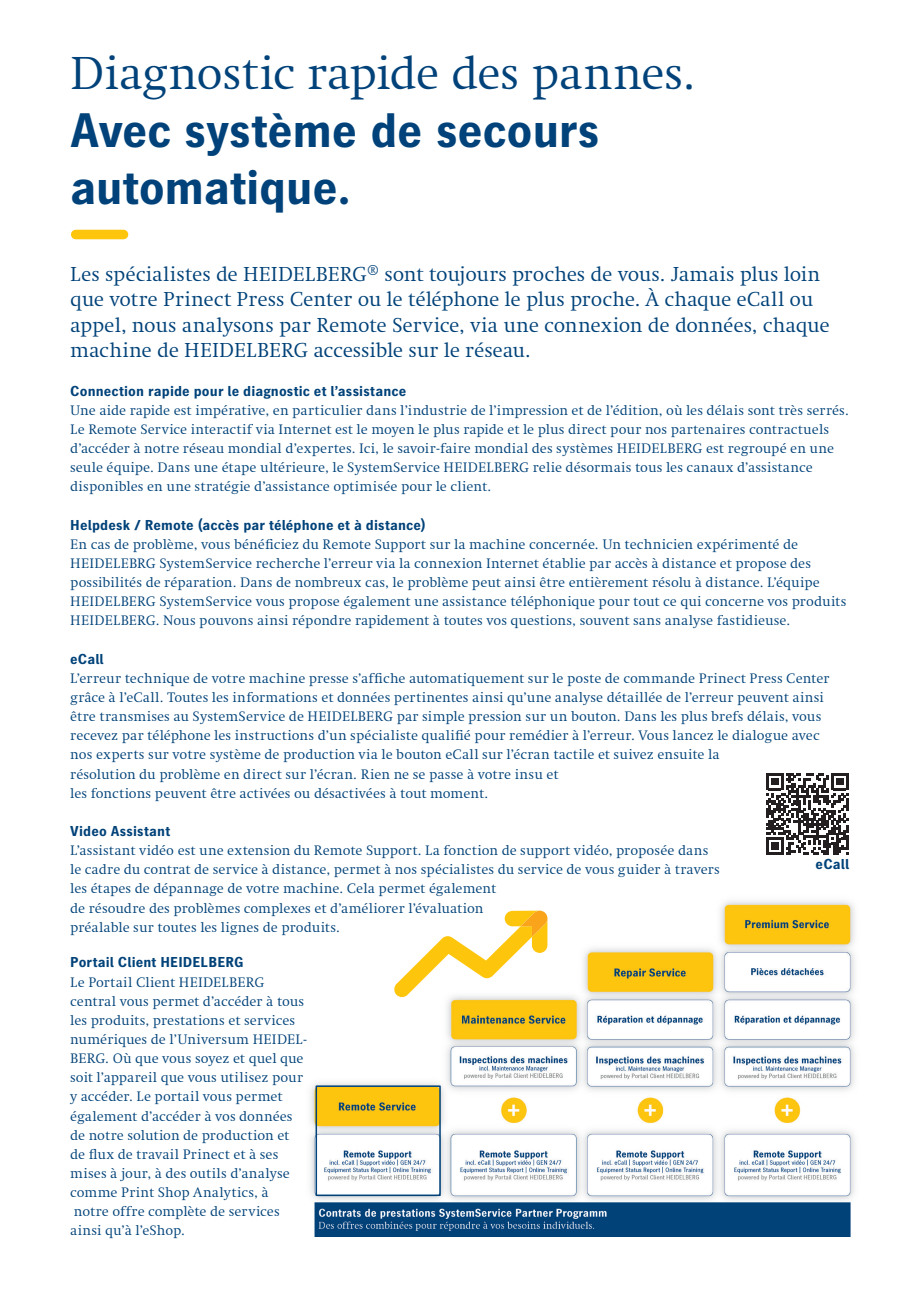
<style>
.page{position:relative;width:919px;height:1289px;background:#fff}
.page>*{position:absolute;margin:0;border:0;box-sizing:border-box;transform-origin:0 0}
._001_Headline_2_A4_Antiqua_Gothic_32pt{font:700 48px/57.4px "Heidelberg Gothic Ml";letter-spacing:-.005em;color:#004279}
._002_Intro_Text_A4_Antiqua_Reg_14pt{font:21px/25.5px "Heidelberg Antiqua ML";letter-spacing:-.005em;color:#004279}
._003_Copy_Text_A4_Antiqua_Reg_9_5pt{font:14.25px/19.2px "Heidelberg Antiqua ML";letter-spacing:.01em;color:#004279}
._003_Copy_Text_A4_Antiqua_Reg_9_5pt-2{font:700 14.25px "Heidelberg Gothic Ml";letter-spacing:.01em;color:#004279}
.s1{font-family:"Heidelberg Antiqua ML";font-weight:400}
.s2{font-family:"Heidelberg Gothic Ml";font-weight:700}
</style>
<div class="page">
<img style="left:310px;top:900px;width:545px;height:336px">
<div style="left:76px;top:230px;width:47px;height:9px;background:#fec50d"></div>
<svg style="left:394px;top:910px;width:153px;height:87px"></svg>
<div style="left:315px;top:1085px;width:126px;height:110px;border:2px solid #004279"></div>
<svg style="left:766px;top:773px;width:82px;height:82px"></svg>
<p class="_001_Headline_2_A4_Antiqua_Gothic_32pt" style="left:70px;top:45px;width:627px"><span class="s1">Diagnostic rapide des pannes.<br></span>Avec système de secours automatique.</p>
<p class="_002_Intro_Text_A4_Antiqua_Reg_14pt" style="left:70px;top:261px;width:761px">Les spécialistes de HEIDELBERG® sont toujours proches de vous. Jamais plus loin que votre Prinect Press Center ou le téléphone le plus proche. À chaque eCall ou appel, nous analysons par Remote Service, via une connexion de données, chaque machine de HEIDELBERG accessible sur le réseau.</p>
<p class="_003_Copy_Text_A4_Antiqua_Reg_9_5pt" style="left:70px;top:381px;width:780px"><span class="s2">Connection rapide pour le diagnostic et l’assistance<br></span>Une aide rapide est impérative, en particulier dans l’industrie de l’impression et de l’édition, où les délais sont très serrés.<br>Le Remote Service interactif via Internet est le moyen le plus rapide et le plus direct pour nos partenaires contractuels d’accéder à notre réseau mondial d’expertes. Ici, le savoir-faire mondial des systèmes HEIDELBERG est regroupé en une seule équipe. Dans une étape ultérieure, le SystemService HEIDELBERG relie désormais tous les canaux d’assistance disponibles en une stratégie d’assistance optimisée pour le client.</p>
<p class="_003_Copy_Text_A4_Antiqua_Reg_9_5pt-2" style="left:70px;top:517px;width:357px">Helpdesk / Remote (accès par téléphone et à distance)</p>
<p class="_003_Copy_Text_A4_Antiqua_Reg_9_5pt" style="left:70px;top:534px;width:777px">En cas de problème, vous bénéficiez du Remote Support sur la machine concernée. Un technicien expérimenté de HEIDELEBRG SystemService recherche l’erreur via la connexion Internet établie par accès à distance et propose des possibilités de réparation. Dans de nombreux cas, le problème peut ainsi être entièrement résolu à distance. L’équipe HEIDELBERG SystemService vous propose également une assistance téléphonique pour tout ce qui concerne vos produits HEIDELBERG. Nous pouvons ainsi répondre rapidement à toutes vos questions, souvent sans analyse fastidieuse.</p>
<p class="_003_Copy_Text_A4_Antiqua_Reg_9_5pt" style="left:70px;top:649px;width:761px"><span class="s2">eCall<br></span>L’erreur technique de votre machine presse s’affiche automatiquement sur le poste de commande Prinect Press Center grâce à l’eCall. Toutes les informations et données pertinentes ainsi qu’une analyse détaillée de l’erreur peuvent ainsi être transmises au SystemService de HEIDELBERG par simple pression sur un bouton. Dans les plus brefs délais, vous recevez par téléphone les instructions d’un spécialiste qualifié pour remédier à l’erreur. Vous lancez le dialogue avec</p>
<p class="_003_Copy_Text_A4_Antiqua_Reg_9_5pt" style="left:70px;top:745px;width:651px">nos experts sur votre système de production via le bouton eCall sur l’écran tactile et suivez ensuite la</p>
<p class="_003_Copy_Text_A4_Antiqua_Reg_9_5pt" style="left:70px;top:764px;width:490px">résolution du problème en direct sur l’écran. Rien ne se passe à votre insu et</p>
<p class="_003_Copy_Text_A4_Antiqua_Reg_9_5pt" style="left:70px;top:783px;width:419px">les fonctions peuvent être activées ou désactivées à tout moment.</p>
<p class="_003_Copy_Text_A4_Antiqua_Reg_9_5pt-2" style="left:70px;top:823px;width:101px">Video Assistant</p>
<p class="_003_Copy_Text_A4_Antiqua_Reg_9_5pt" style="left:70px;top:840px;width:639px">L’assistant vidéo est une extension du Remote Support. La fonction de support vidéo, proposée dans</p>
<p class="_003_Copy_Text_A4_Antiqua_Reg_9_5pt" style="left:70px;top:860px;width:651px">le cadre du contrat de service à distance, permet à nos spécialistes du service de vous guider à travers</p>
<p class="_003_Copy_Text_A4_Antiqua_Reg_9_5pt" style="left:70px;top:879px;width:427px">les étapes de dépannage de votre machine. Cela permet également</p>
<p class="_003_Copy_Text_A4_Antiqua_Reg_9_5pt" style="left:70px;top:898px;width:415px">de résoudre des problèmes complexes et d’améliorer l’évaluation</p>
<p class="_003_Copy_Text_A4_Antiqua_Reg_9_5pt" style="left:70px;top:917px;width:271px">préalable sur toutes les lignes de produits.</p>
<p class="_003_Copy_Text_A4_Antiqua_Reg_9_5pt-2" style="left:815px;top:855px;width:35px">eCall</p>
<p class="_003_Copy_Text_A4_Antiqua_Reg_9_5pt" style="left:70px;top:953px;width:196px"><span class="s2">Portail Client HEIDELBERG<br></span>Le Portail Client HEIDELBERG</p>
<p class="_003_Copy_Text_A4_Antiqua_Reg_9_5pt" style="left:70px;top:991px;width:238px">central vous permet d’accéder à tous les produits, prestations et services numériques de l’Universum HEIDEL-BERG. Où que vous soyez et quel que soit l’appareil que vous utilisez pour</p>
<p class="_003_Copy_Text_A4_Antiqua_Reg_9_5pt" style="left:70px;top:1087px;width:214px">y accéder. Le portail vous permet</p>
<p class="_003_Copy_Text_A4_Antiqua_Reg_9_5pt" style="left:70px;top:1106px;width:224px">également d’accéder à vos données</p>
<p class="_003_Copy_Text_A4_Antiqua_Reg_9_5pt" style="left:70px;top:1125px;width:221px">de notre solution de production et</p>
<p class="_003_Copy_Text_A4_Antiqua_Reg_9_5pt" style="left:70px;top:1144px;width:210px">de flux de travail Prinect et à ses</p>
<p class="_003_Copy_Text_A4_Antiqua_Reg_9_5pt" style="left:70px;top:1163px;width:221px">mises à jour, à des outils d’analyse</p>
<p class="_003_Copy_Text_A4_Antiqua_Reg_9_5pt" style="left:70px;top:1182px;width:200px">comme Print Shop Analytics, à</p>
<p class="_003_Copy_Text_A4_Antiqua_Reg_9_5pt" style="left:74px;top:1202px;width:207px">notre offre complète de services</p>
<p class="_003_Copy_Text_A4_Antiqua_Reg_9_5pt" style="left:70px;top:1221px;width:116px">ainsi qu’à l’eShop.</p>
</div>
